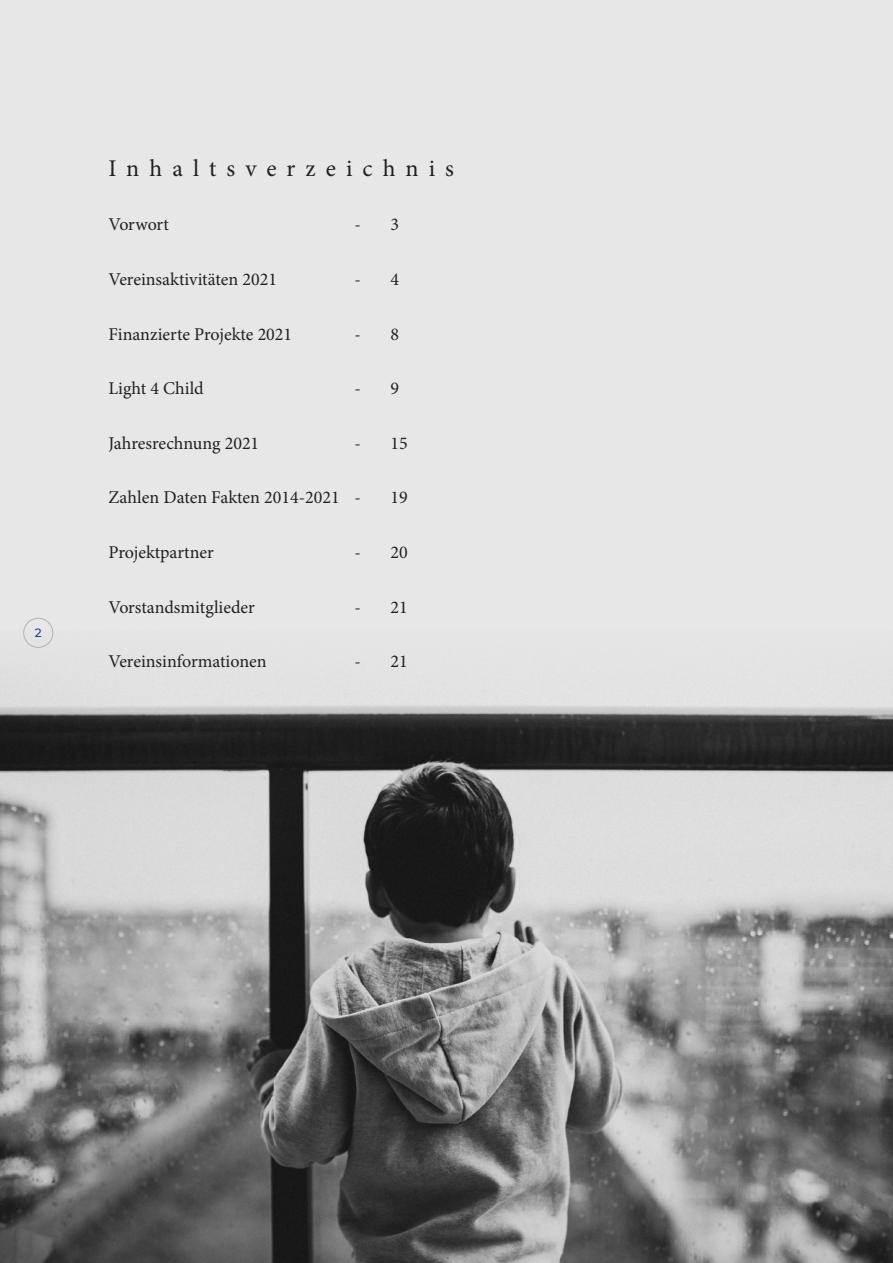
<style>
.page{position:relative;width:893px;height:1263px;background:#fff}
.page>*{position:absolute;margin:0;border:0;box-sizing:border-box;transform-origin:0 0}
.t1{font:24px "Minion Pro";letter-spacing:.42em;color:#231f20}
.t2{font:18px "Minion Pro";color:#231f20}
.t3{font:500 12px "Montserrat";color:#253f8e}
</style>
<div class="page">
<img style="left:0;top:0;width:893px;height:1263px">
<div style="left:24px;top:618px;width:29px;height:30px;border:1px solid #b2b3b7;border-radius:50%"></div>
<p class="t3" style="left:35px;top:625px;width:8px">2</p>
<p class="t1" style="left:108px;top:152px;width:347px">Inhaltsverzeichnis</p>
<p class="t2" style="left:108px;top:213px;width:62px">Vorwort</p>
<p class="t2" style="left:354px;top:213px;width:46px">- 3</p>
<p class="t2" style="left:108px;top:267px;width:170px">Vereinsaktivitäten 2021</p>
<p class="t2" style="left:354px;top:267px;width:46px">- 4</p>
<p class="t2" style="left:108px;top:322px;width:185px">Finanzierte Projekte 2021</p>
<p class="t2" style="left:354px;top:322px;width:46px">- 8</p>
<p class="t2" style="left:108px;top:376px;width:97px">Light 4 Child</p>
<p class="t2" style="left:354px;top:376px;width:46px">- 9</p>
<p class="t2" style="left:108px;top:431px;width:152px">Jahresrechnung 2021</p>
<p class="t2" style="left:354px;top:431px;width:55px">- 15</p>
<p class="t2" style="left:108px;top:486px;width:254px">Zahlen Daten Fakten 2014-2021 -</p>
<p class="t2" style="left:390px;top:486px;width:19px">19</p>
<p class="t2" style="left:108px;top:540px;width:107px">Projektpartner</p>
<p class="t2" style="left:354px;top:540px;width:55px">- 20</p>
<p class="t2" style="left:108px;top:595px;width:148px">Vorstandsmitglieder</p>
<p class="t2" style="left:354px;top:595px;width:55px">- 21</p>
<p class="t2" style="left:108px;top:649px;width:160px">Vereinsinformationen</p>
<p class="t2" style="left:354px;top:649px;width:55px">- 21</p>
</div>
